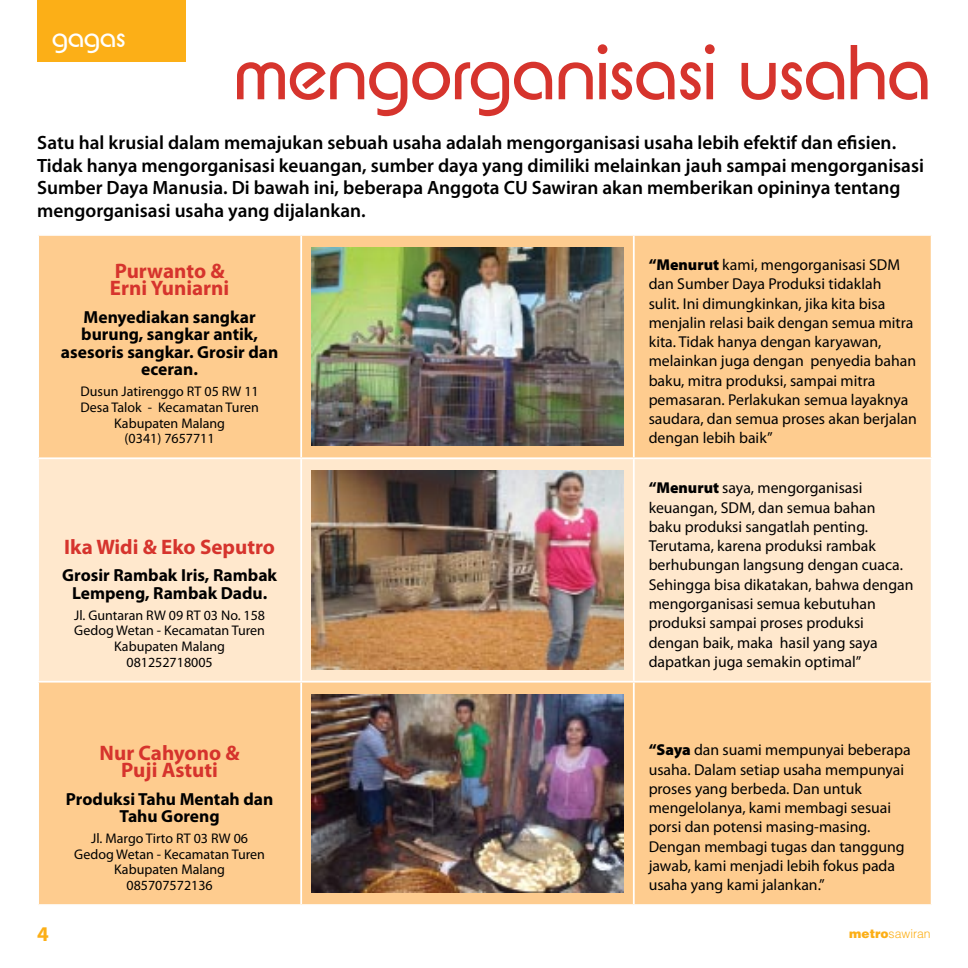
<style>
.page{position:relative;width:968px;height:968px;background:#fff}
.page>*{position:absolute;margin:0;border:0;box-sizing:border-box;transform-origin:0 0}
.t1{font:75.25px "Brian Becker";color:#d6342d}
.t2{font:28px "Brian Becker";color:#fff}
.t3{font:700 21px/17.5px "Myriad Pro";color:#d6342d}
.t4{font:600 19.25px/22.8px "Myriad Pro";color:#000}
.t5{font:700 17.5px/17.5px "Myriad Pro";color:#000;text-align:center}
.t6{font:15.75px/19.2px "Myriad Pro";color:#000}
.t7{font:14px/15.8px "Myriad Pro";color:#000;text-align:center}
.t8{font:300 12.25px "Helvetica LT Std";color:#fcaf17}
.s1{font-weight:900}
</style>
<div class="page">
<div style="left:39px;top:236px;width:891px;height:668px;background:#fecc8f"></div>
<div style="left:39px;top:459px;width:891px;height:221px;background:#ffe8cd"></div>
<hr style="left:632px;top:236px;width:2px;height:221px;background:#fff">
<hr style="left:37px;top:457px;width:264px;height:2px;background:#fff">
<hr style="left:633px;top:457px;width:299px;height:2px;background:#fff">
<hr style="left:632px;top:459px;width:2px;height:221px;background:#fff">
<hr style="left:37px;top:680px;width:264px;height:2px;background:#fff">
<hr style="left:633px;top:680px;width:299px;height:2px;background:#fff">
<hr style="left:632px;top:682px;width:2px;height:222px;background:#fff">
<hr style="left:300px;top:236px;width:2px;height:221px;background:#fff">
<hr style="left:301px;top:457px;width:332px;height:2px;background:#fff">
<hr style="left:300px;top:459px;width:2px;height:221px;background:#fff">
<hr style="left:301px;top:680px;width:332px;height:2px;background:#fff">
<hr style="left:300px;top:682px;width:2px;height:222px;background:#fff">
<img style="left:311px;top:247px;width:312px;height:198px">
<img style="left:311px;top:470px;width:312px;height:199px">
<img style="left:311px;top:694px;width:312px;height:198px">
<div style="left:37px;top:0;width:149px;height:62px;background:#fcaf17"></div>
<h2 class="t2" style="left:52px;top:21px;width:75px">gagas</h2>
<h1 class="t1" style="left:234px;top:28px;width:698px">mengorganisasi usaha</h1>
<p class="t4" style="left:37px;top:130px;width:888px">Satu hal krusial dalam memajukan sebuah usaha adalah mengorganisasi usaha lebih efektif dan efisien.<br>Tidak hanya mengorganisasi keuangan, sumber daya yang dimiliki melainkan jauh sampai mengorganisasi Sumber Daya Manusia. Di bawah ini, beberapa Anggota CU Sawiran akan memberikan opininya tentang mengorganisasi usaha yang dijalankan.</p>
<h3 class="t3" style="left:110px;top:261px;width:121px">Purwanto &amp;<br>Erni Yuniarni</h3>
<p class="t5" style="left:61px;top:307px;width:219px">Menyediakan sangkar burung, sangkar antik, asesoris sangkar. Grosir dan eceran.</p>
<p class="t7" style="left:80px;top:383px;width:180px">Dusun Jatirenggo RT 05 RW 11<br>Desa Talok - Kecamatan Turen<br>Kabupaten Malang<br>(0341) 7657711</p>
<h3 class="t3" style="left:64px;top:537px;width:212px">Ika Widi &amp; Eko Seputro</h3>
<p class="t5" style="left:62px;top:566px;width:216px">Grosir Rambak Iris, Rambak<br>Lempeng, Rambak Dadu.</p>
<p class="t7" style="left:74px;top:606px;width:192px">Jl. Guntaran RW 09 RT 03 No. 158<br>Gedog Wetan - Kecamatan Turen<br>Kabupaten Malang<br>081252718005</p>
<h3 class="t3" style="left:100px;top:743px;width:141px;text-align:center">Nur Cahyono &amp;<br>Puji Astuti</h3>
<p class="t5" style="left:66px;top:789px;width:209px">Produksi Tahu Mentah dan<br>Tahu Goreng</p>
<p class="t7" style="left:74px;top:830px;width:192px">Jl. Margo Tirto RT 03 RW 06<br>Gedog Wetan - Kecamatan Turen<br>Kabupaten Malang<br>085707572136</p>
<p class="t6" style="left:648px;top:255px;width:269px"><span class="s1">“Menurut</span> kami, mengorganisasi SDM dan Sumber Daya Produksi tidaklah<br>sulit. Ini dimungkinkan, jika kita bisa menjalin relasi baik dengan semua mitra kita. Tidak hanya dengan karyawan, melainkan juga dengan penyedia bahan baku, mitra produksi, sampai mitra pemasaran. Perlakukan semua layaknya saudara, dan semua proses akan berjalan dengan lebih baik”</p>
<p class="t6" style="left:648px;top:478px;width:266px"><span class="s1">“Menurut</span> saya, mengorganisasi keuangan, SDM, dan semua bahan<br>baku produksi sangatlah penting.<br>Terutama, karena produksi rambak berhubungan langsung dengan cuaca.<br>Sehingga bisa dikatakan, bahwa dengan mengorganisasi semua kebutuhan produksi sampai proses produksi dengan baik, maka hasil yang saya dapatkan juga semakin optimal”</p>
<p class="t6" style="left:648px;top:740px;width:263px"><span class="s1">“Saya</span> dan suami mempunyai beberapa usaha. Dalam setiap usaha mempunyai proses yang berbeda. Dan untuk mengelolanya, kami membagi sesuai porsi dan potensi masing-masing.<br>Dengan membagi tugas dan tanggung jawab, kami menjadi lebih fokus pada usaha yang kami jalankan.”</p>
<p class="t8" style="left:849px;top:925px;width:83px"><span class="s1">metro</span>sawiran</p>
</div>
